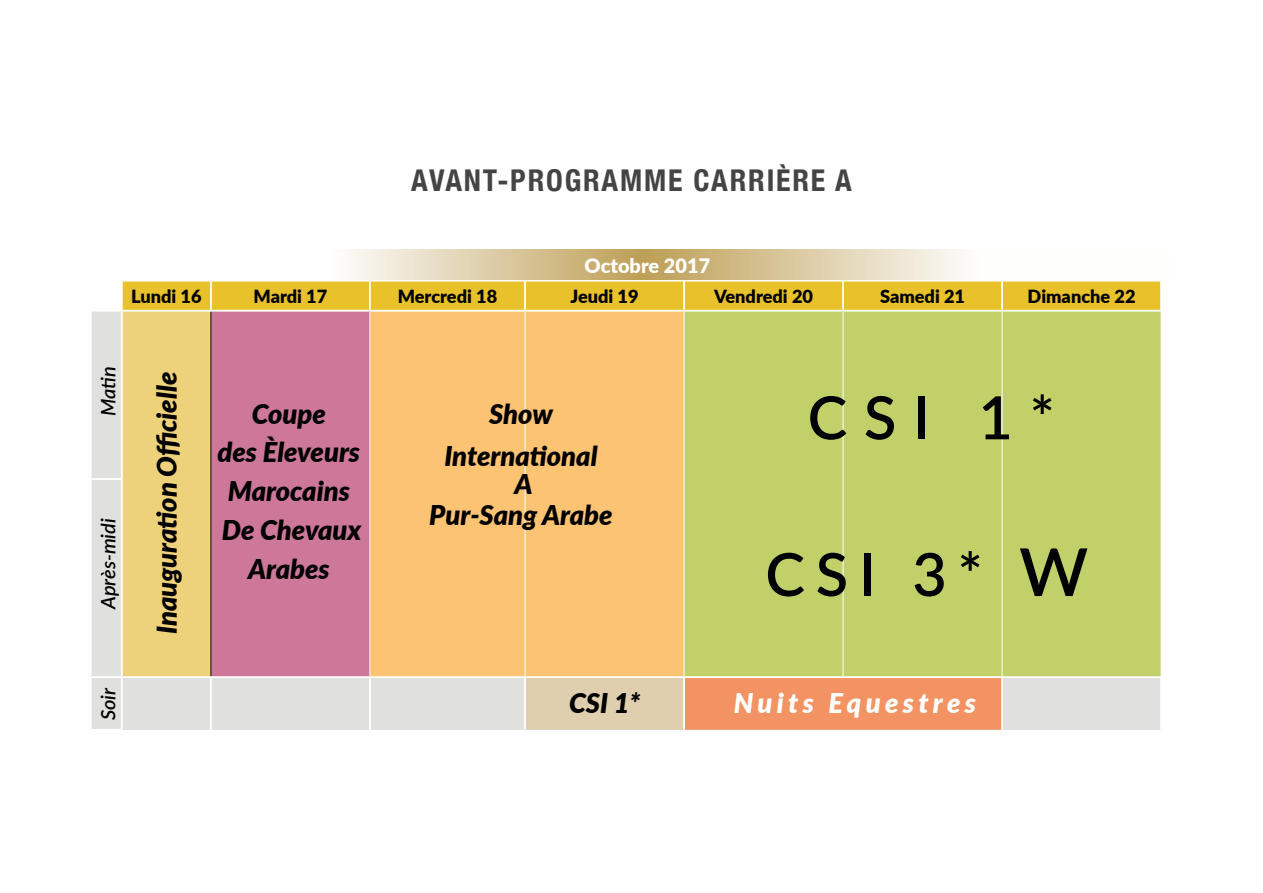
<style>
.page{position:relative;width:1263px;height:893px;background:#fff}
.page>*{position:absolute;margin:0;border:0;box-sizing:border-box;transform-origin:0 0}
.t1{font:600 66.15px "Lato";color:#000}
.t2{font:600 59.55px "Lato";letter-spacing:.23em;color:#000}
.t3{font:700 condensed 30px "Helvetica Neue";letter-spacing:.06em;color:#454444}
.t4{font:italic 900 27.15px/38.7px "Lato";color:#000;text-align:center}
.t5{font:italic 900 27.15px "Lato";letter-spacing:.16em;color:#fff}
.t6{font:italic 600 19.95px "Lato";color:#000}
.t7{font:900 19.95px "Lato";color:#fff}
.t8{font:900 18.15px "Lato";color:#000}
</style>
<div class="page">
<svg style="left:92px;top:282px;width:1069px;height:448px;background:#dbc07a"></svg>
<hr style="left:121px;top:282px;width:2px;height:28px;background:#fff">
<hr style="left:210px;top:282px;width:2px;height:28px;background:#fff">
<hr style="left:369px;top:282px;width:2px;height:28px;background:#fff">
<hr style="left:524px;top:282px;width:2px;height:28px;background:#fff">
<hr style="left:683px;top:282px;width:2px;height:28px;background:#fff">
<hr style="left:842px;top:282px;width:2px;height:28px;background:#fff">
<hr style="left:1001px;top:282px;width:2px;height:28px;background:#fff">
<hr style="left:1160px;top:282px;width:2px;height:28px;background:#fff">
<hr style="left:121px;top:678px;width:2px;height:51px;background:#fff">
<hr style="left:210px;top:678px;width:2px;height:52px;background:#fff">
<hr style="left:369px;top:678px;width:2px;height:52px;background:#fff">
<hr style="left:524px;top:678px;width:2px;height:52px;background:#fff">
<hr style="left:683px;top:678px;width:2px;height:52px;background:#fff">
<hr style="left:1001px;top:678px;width:2px;height:52px;background:#fff">
<hr style="left:1160px;top:678px;width:2px;height:52px;background:#fff">
<hr style="left:370px;top:312px;width:1px;height:167px;background:#fff">
<hr style="left:525px;top:312px;width:1px;height:167px;background:#fff">
<hr style="left:684px;top:312px;width:1px;height:167px;background:#fff">
<hr style="left:843px;top:312px;width:1px;height:167px;background:#fff">
<hr style="left:1002px;top:312px;width:1px;height:167px;background:#fff">
<hr style="left:370px;top:479px;width:1px;height:197px;background:#fff">
<hr style="left:525px;top:479px;width:1px;height:197px;background:#fff">
<hr style="left:684px;top:479px;width:1px;height:197px;background:#fff">
<hr style="left:843px;top:479px;width:1px;height:197px;background:#fff">
<hr style="left:1002px;top:479px;width:1px;height:197px;background:#fff">
<hr style="left:211px;top:312px;width:1px;height:167px;background:#000">
<hr style="left:211px;top:479px;width:1px;height:197px;background:#000">
<hr style="left:122px;top:310px;width:89px;height:2px;background:#fff">
<hr style="left:211px;top:310px;width:159px;height:2px;background:#fff">
<hr style="left:370px;top:310px;width:155px;height:2px;background:#fff">
<hr style="left:525px;top:310px;width:159px;height:2px;background:#fff">
<hr style="left:684px;top:310px;width:159px;height:2px;background:#fff">
<hr style="left:843px;top:310px;width:159px;height:2px;background:#fff">
<hr style="left:1002px;top:310px;width:160px;height:2px;background:#fff">
<hr style="left:92px;top:310px;width:30px;height:2px;background:#fff">
<hr style="left:92px;top:478px;width:31px;height:2px;background:#fff">
<hr style="left:92px;top:676px;width:30px;height:2px;background:#fff">
<hr style="left:92px;top:729px;width:31px;height:2px;background:#fff">
<hr style="left:122px;top:676px;width:89px;height:2px;background:#fff">
<hr style="left:211px;top:676px;width:159px;height:2px;background:#fff">
<hr style="left:370px;top:676px;width:155px;height:2px;background:#fff">
<hr style="left:525px;top:676px;width:159px;height:2px;background:#fff">
<hr style="left:684px;top:676px;width:159px;height:2px;background:#fff">
<hr style="left:843px;top:676px;width:159px;height:2px;background:#fff">
<hr style="left:1002px;top:676px;width:160px;height:2px;background:#fff">
<hr style="left:121px;top:312px;width:2px;height:166px;background:#fff">
<hr style="left:121px;top:480px;width:2px;height:196px;background:#fff">
<svg style="left:349px;top:250px;width:612px;height:30px;background:#dbcba4"></svg>
<p class="t3" style="left:411px;top:156px;width:442px">AVANT-PROGRAMME CARRIÈRE A</p>
<p class="t8" style="left:131px;top:283px;width:72px">Lundi 16</p>
<p class="t8" style="left:253px;top:283px;width:75px">Mardi 17</p>
<p class="t8" style="left:398px;top:283px;width:101px">Mercredi 18</p>
<p class="t7" style="left:585px;top:251px;width:127px">Octobre 2017</p>
<p class="t8" style="left:570px;top:283px;width:70px">Jeudi 19</p>
<p class="t8" style="left:714px;top:283px;width:100px">Vendredi 20</p>
<p class="t8" style="left:880px;top:283px;width:87px">Samedi 21</p>
<p class="t8" style="left:1028px;top:283px;width:109px">Dimanche 22</p>
<p class="t6" style="left:94px;top:416px;width:51px;rotate:-90deg">Matin</p>
<p class="t6" style="left:94px;top:609px;width:92px;rotate:-90deg">Après-midi</p>
<p class="t6" style="left:94px;top:720px;width:34px;rotate:-90deg">Soir</p>
<p class="t4" style="left:146px;top:634px;width:264px;rotate:-90deg">Inauguration Officielle</p>
<p class="t4" style="left:218px;top:393px;width:145px">Coupe<br>des Èleveurs<br>Marocains<br>De Chevaux<br>Arabes</p>
<p class="t4" style="left:444px;top:391px;width:155px;line-height:42.5px">Show<br>International</p>
<p class="t4" style="left:429px;top:467px;width:185px;line-height:31.5px">A<br>Pur-Sang Arabe</p>
<p class="t4" style="left:569px;top:683px;width:73px">CSI *1</p>
<h2 class="t2" style="left:808px;top:374px;width:124px">CSI</h2>
<h2 class="t2" style="left:978px;top:374px;width:78px">1 *</h2>
<h2 class="t2" style="left:765px;top:531px;width:112px">CSI</h2>
<h2 class="t2" style="left:912px;top:531px;width:72px">3*</h2>
<p class="t5" style="left:734px;top:683px;width:82px">Nuits</p>
<p class="t5" style="left:828px;top:683px;width:149px">Equestres</p>
<h1 class="t1" style="left:1019px;top:524px;width:71px">W</h1>
</div>
